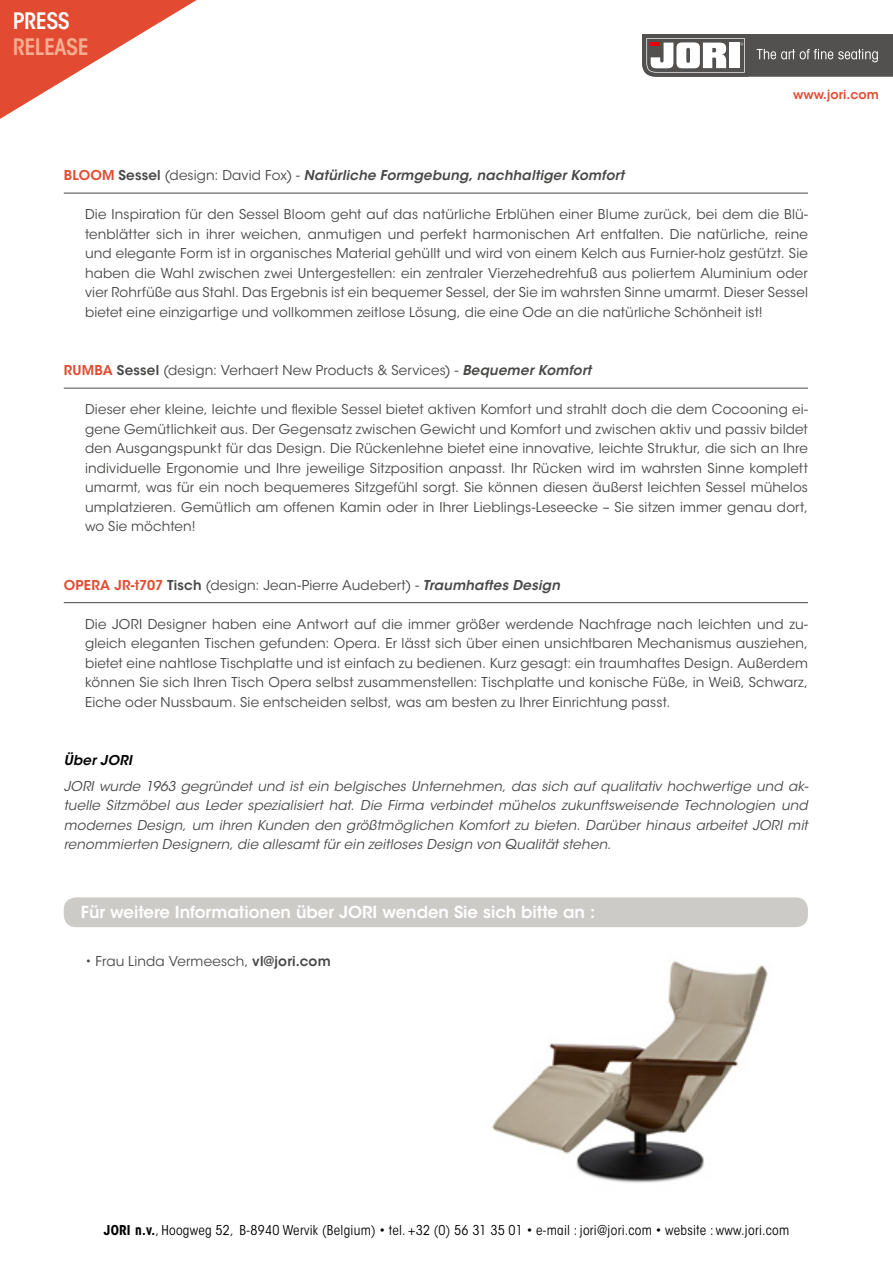
<style>
.page{position:relative;width:893px;height:1263px;background:#fff}
.page>*{position:absolute;margin:0;border:0;box-sizing:border-box;transform-origin:0 0}
.t1{font:600 condensed 22.5px "ITC Avant Garde Std";letter-spacing:-.02em;color:#faad91}
.t2{font:600 condensed 22.5px "ITC Avant Garde Std";letter-spacing:-.02em;color:#fff}
.t3{font:600 16.5px "ITC Avant Garde Std";color:#fff}
.t4{font:13.5px/19.5px "ITC Avant Garde Std";letter-spacing:.01em;color:#494847;text-align:justify}
.t5{font:italic 13.5px/19.5px "ITC Avant Garde Std";letter-spacing:.01em;color:#494847;text-align:justify}
.t6{font:condensed 13.5px "ITC Avant Garde Std";letter-spacing:.02em;color:#000}
.t7{font:italic 600 13.5px "ITC Avant Garde Std";letter-spacing:.015em;color:#494847}
.t8{font:italic 600 13.5px "ITC Avant Garde Std";letter-spacing:.015em;color:#000}
.t9{font:600 12.45px "ITC Avant Garde Std";color:#e24b32}
.s1{font-style:normal;color:#e24b32}
.s2{font-style:normal}
.s3{font-weight:400;font-style:normal}
.s4{font-weight:600;color:#e24b32}
.s5{font-weight:600}
.s6{font-weight:600;font-style:italic}
.s7{font-weight:700}
</style>
<div class="page">
<hr style="left:64px;top:193px;width:744px;height:1px;background:#494847">
<hr style="left:64px;top:388px;width:744px;height:1px;background:#494847">
<hr style="left:64px;top:602px;width:744px;height:1px;background:#494847">
<div style="left:64px;top:897px;width:744px;height:30px;background:#cccbc8;border-radius:12px"></div>
<svg style="left:642px;top:34px;width:251px;height:43px"></svg>
<svg style="left:0;top:0;width:197px;height:119px"></svg>
<img style="left:492px;top:961px;width:276px;height:222px">
<h1 class="t2" style="left:13px;top:7px;width:59px">PRESS</h1>
<h1 class="t1" style="left:13px;top:32px;width:77px">RELEASE</h1>
<p class="t9" style="left:793px;top:87px;width:87px">www.jori.com</p>
<p class="t7" style="left:64px;top:167px;width:562px"><span class="s1">BLOOM</span> <span class="s2">Sessel</span> <span class="s3">(design: David Fox) -</span> Natürliche Formgebung, nachhaltiger Komfort</p>
<p class="t4" style="left:85px;top:205px;width:724px">Die Inspiration für den Sessel Bloom geht auf das natürliche Erblühen einer Blume zurück, bei dem die Blü&shy;tenblätter sich in ihrer weichen, anmutigen und perfekt harmonischen Art entfalten. Die natürliche, reine und elegante Form ist in organisches Material gehüllt und wird von einem Kelch aus Furnier-holz gestützt. Sie haben die Wahl zwischen zwei Untergestellen: ein zentraler Vierzehedrehfuß aus poliertem Aluminium oder vier Rohrfüße aus Stahl. Das Ergebnis ist ein bequemer Sessel, der Sie im wahrsten Sinne umarmt. Dieser Sessel bietet eine einzigartige und vollkommen zeitlose Lösung, die eine Ode an die natürliche Schönheit ist!</p>
<p class="t4" style="left:64px;top:361px;width:529px"><span class="s4">RUMBA</span> <span class="s5">Sessel</span> (design: Verhaert New Products &amp; Services) - <span class="s6">Bequemer Komfort</span></p>
<p class="t4" style="left:85px;top:400px;width:724px">Dieser eher kleine, leichte und flexible Sessel bietet aktiven Komfort und strahlt doch die dem Cocooning ei&shy;gene Gemütlichkeit aus. Der Gegensatz zwischen Gewicht und Komfort und zwischen aktiv und passiv bildet den Ausgangspunkt für das Design. Die Rückenlehne bietet eine innovative, leichte Struktur, die sich an Ihre individuelle Ergonomie und Ihre jeweilige Sitzposition anpasst. Ihr Rücken wird im wahrsten Sinne komplett umarmt, was für ein noch bequemeres Sitzgefühl sorgt. Sie können diesen äußerst leichten Sessel mühelos umplatzieren. Gemütlich am offenen Kamin oder in Ihrer Lieblings-Leseecke – Sie sitzen immer genau dort, wo Sie möchten!</p>
<p class="t4" style="left:64px;top:575px;width:498px"><span class="s4">OPERA JR-t707</span> <span class="s5">Tisch</span> (design: Jean-Pierre Audebert) - <span class="s6">Traumhaftes Design</span></p>
<p class="t4" style="left:85px;top:614px;width:724px">Die JORI Designer haben eine Antwort auf die immer größer werdende Nachfrage nach leichten und zu&shy;gleich eleganten Tischen gefunden: Opera. Er lässt sich über einen unsichtbaren Mechanismus ausziehen, bietet eine nahtlose Tischplatte und ist einfach zu bedienen. Kurz gesagt: ein traumhaftes Design. Außerdem können Sie sich Ihren Tisch Opera selbst zusammenstellen: Tischplatte und konische Füße, in Weiß, Schwarz, Eiche oder Nussbaum. Sie entscheiden selbst, was am besten zu Ihrer Einrichtung passt.</p>
<p class="t8" style="left:64px;top:751px;width:70px">Über JORI</p>
<p class="t5" style="left:64px;top:776px;width:746px">JORI wurde 1963 gegründet und ist ein belgisches Unternehmen, das sich auf qualitativ hochwertige und ak&shy;tuelle Sitzmöbel aus Leder spezialisiert hat. Die Firma verbindet mühelos zukunftsweisende Technologien und modernes Design, um ihren Kunden den größtmöglichen Komfort zu bieten. Darüber hinaus arbeitet JORI mit renommierten Designern, die allesamt für ein zeitloses Design von Qualität stehen.</p>
<p class="t3" style="left:81px;top:902px;width:516px">Für weitere Informationen über JORI wenden Sie sich bitte an :</p>
<p class="t4" style="left:85px;top:952px;width:247px">• Frau Linda Vermeesch, <span class="s5">vl@jori.com</span></p>
<p class="t6" style="left:104px;top:1222px;width:687px"><span class="s7">JORI n.v.</span>, Hoogweg 52, B-8940 Wervik (Belgium) • tel. +32 (0) 56 31 35 01 • e-mail : jori@jori.com • website : www.jori.com</p>
</div>
